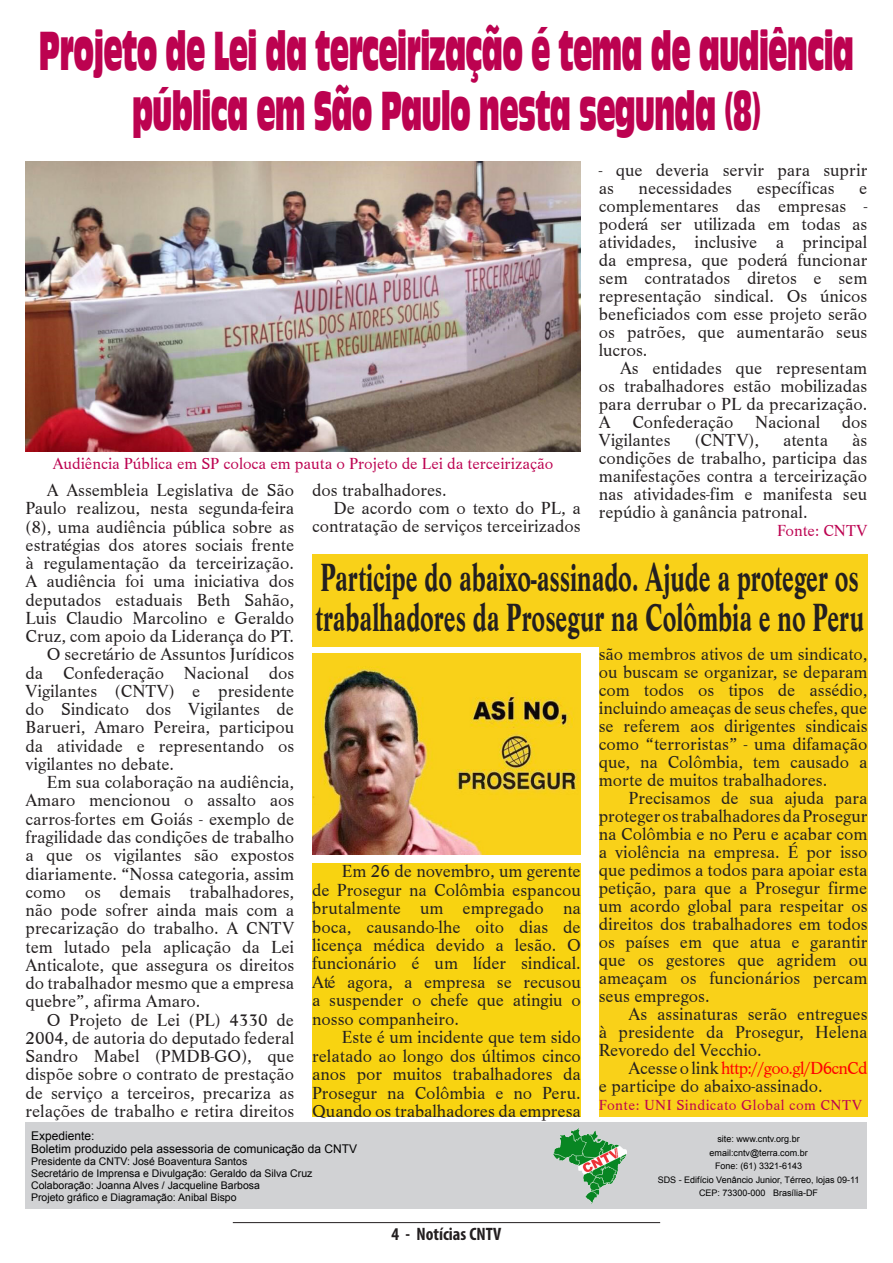
<style>
.page{position:relative;width:893px;height:1263px;background:#fff}
.page>*{position:absolute;margin:0;border:0;box-sizing:border-box;transform-origin:0 0}
.t1{font:51px/60px "Antique Olive Compact";letter-spacing:-.025em;color:#bc0250;text-align:center;scale:.5 1}
.t2{font:700 40.5px/40.5px "Life T";color:#231f20;scale:.67 1}
.t3{font:18px/18px "Life T";color:#231f20;text-align:justify}
.t4{font:700 condensed 18px "Myriad Pro";color:#231f20}
.t5{font:16.5px "Life T";color:#bc0250}
.t6{font:15px "Life T";letter-spacing:.03em;color:#bc0250}
.t7{font:12px "Arial";color:#000}
.t8{font:10.5px "Arial";color:#000}
.t9{font:9px "Arial";color:#000}
.s1{color:#f00}
</style>
<div class="page">
<hr style="left:233px;top:1222px;width:427px;height:1px;background:#231f20">
<img style="left:26px;top:162px;width:555px;height:290px">
<div style="left:312px;top:554px;width:555px;height:92px;background:#f9d119"></div>
<div style="left:26px;top:1123px;width:841px;height:86px;background:#d1d2d4"></div>
<img style="left:553px;top:1128px;width:73px;height:76px">
<div style="left:312px;top:863px;width:269px;height:254px;background:#f8d311"></div>
<div style="left:599px;top:646px;width:268px;height:471px;background:#f9d119"></div>
<img style="left:312px;top:653px;width:269px;height:202px">
<p class="t1" style="left:39px;top:20px;width:1632px">Projeto de Lei da terceirização é tema de audiência pública em São Paulo nesta segunda (8)</p>
<p class="t3" style="left:599px;top:161px;width:270px">- que deveria servir para suprir as</p>
<p class="t3" style="left:638px;top:179px;width:95px">necessidades</p>
<p class="t3" style="left:757px;top:179px;width:79px">específicas</p>
<p class="t3" style="left:599px;top:179px;width:270px;text-indent:260px">e complementares das empresas - poderá ser utilizada em todas as atividades, inclusive a principal da empresa, que poderá funcionar sem contratados diretos e sem representação sindical. Os únicos beneficiados com esse projeto serão os patrões, que aumentarão seus lucros.</p>
<p class="t3" style="left:599px;top:359px;width:270px;text-indent:21px">As entidades que representam os trabalhadores estão mobilizadas para derrubar o PL da precarização.<br>A Confederação Nacional dos Vigilantes</p>
<p class="t3" style="left:695px;top:431px;width:66px">(CNTV),</p>
<p class="t3" style="left:783px;top:431px;width:46px">atenta</p>
<p class="t3" style="left:599px;top:431px;width:270px;text-indent:253px">às condições de trabalho, participa das manifestações contra a terceirização nas atividades-fim e manifesta seu repúdio à ganância patronal.</p>
<p class="t5" style="left:777px;top:521px;width:92px">Fonte: CNTV</p>
<p class="t5" style="left:53px;top:454px;width:502px">Audiência Pública em SP coloca em pauta o Projeto de Lei da terceirização</p>
<p class="t3" style="left:26px;top:481px;width:270px;text-indent:21px">A Assembleia Legislativa de São Paulo realizou, nesta segunda-feira (8), uma audiência pública sobre as estratégias dos atores sociais frente à regulamentação da terceirização.<br>A audiência foi uma iniciativa dos deputados estaduais Beth Sahão, Luis Claudio Marcolino e Geraldo Cruz, com apoio da Liderança do PT.</p>
<p class="t3" style="left:26px;top:645px;width:270px;text-indent:21px">O secretário de Assuntos Jurídicos da Confederação Nacional dos Vigilantes (CNTV) e presidente do Sindicato dos Vigilantes de Barueri, Amaro Pereira, participou da atividade e representando os vigilantes no debate.</p>
<p class="t3" style="left:26px;top:773px;width:270px;text-indent:21px">Em sua colaboração na audiência, Amaro mencionou o assalto aos carros-fortes em Goiás - exemplo de fragilidade das condições de trabalho a que os vigilantes são expostos diariamente. “Nossa categoria, assim como os demais trabalhadores, não pode sofrer ainda mais com a precarização do trabalho. A CNTV tem lutado pela aplicação da Lei Anticalote, que assegura os direitos do trabalhador mesmo que a empresa quebre”, afirma Amaro.</p>
<p class="t3" style="left:26px;top:1011px;width:270px;text-indent:21px">O Projeto de Lei (PL) 4330 de 2004, de autoria do deputado federal Sandro Mabel (PMDB-GO), que dispõe sobre o contrato de prestação de serviço a terceiros, precariza as relações de trabalho e retira direitos</p>
<p class="t3" style="left:312px;top:481px;width:136px">dos trabalhadores.</p>
<p class="t3" style="left:312px;top:499px;width:270px;text-align:right">De acordo com o texto do PL, a contratação de serviços terceirizados</p>
<p class="t2" style="left:315px;top:557px;width:821px">Participe do abaixo-assinado. Ajude a proteger os trabalhadores da Prosegur na Colômbia e no Peru</p>
<p class="t3" style="left:599px;top:646px;width:270px">são membros ativos de um sindicato, ou buscam se organizar, se deparam com todos os tipos de assédio, incluindo ameaças de seus chefes, que se referem aos dirigentes sindicais como “terroristas” - uma difamação que, na Colômbia, tem causado a morte de muitos trabalhadores.</p>
<p class="t3" style="left:599px;top:790px;width:270px;text-indent:30px">Precisamos de sua ajuda para proteger os trabalhadores da Prosegur na Colômbia e no Peru e acabar com a violência na empresa. É por isso que pedimos a todos para apoiar esta petição, para que a Prosegur firme um acordo global para respeitar os direitos dos trabalhadores em todos os países em que atua e garantir que os gestores que agridem ou ameaçam os funcionários percam seus empregos.</p>
<p class="t3" style="left:599px;top:1006px;width:270px;text-indent:30px">As assinaturas serão entregues à presidente da Prosegur, Helena Revoredo del Vecchio.</p>
<p class="t3" style="left:599px;top:1060px;width:270px;text-indent:30px">Acesse o link <span class="s1">http://goo.gl/D6cnCd </span>e participe do abaixo-assinado.</p>
<p class="t6" style="left:599px;top:1097px;width:265px">Fonte: UNI Sindicato Global com CNTV</p>
<p class="t3" style="left:312px;top:862px;width:270px;line-height:18.5px;text-indent:30px">Em 26 de novembro, um gerente de Prosegur na Colômbia espancou brutalmente um empregado na boca, causando-lhe oito dias de licença médica devido a lesão. O funcionário é um líder sindical.<br>Até agora, a empresa se recusou a suspender o chefe que atingiu o nosso companheiro.</p>
<p class="t3" style="left:312px;top:1028px;width:270px;line-height:18.5px;text-indent:30px">Este é um incidente que tem sido relatado ao longo dos últimos cinco anos por muitos trabalhadores da Prosegur na Colômbia e no Peru.<br>Quando os trabalhadores da empresa</p>
<p class="t7" style="left:31px;top:1127px;width:65px">Expediente:</p>
<p class="t7" style="left:31px;top:1141px;width:328px">Boletim produzido pela assessoria de comunicação da CNTV</p>
<p class="t8" style="left:31px;top:1154px;width:218px">Presidente da CNTV: José Boaventura Santos</p>
<p class="t8" style="left:31px;top:1166px;width:283px">Secretário de Imprensa e Divulgação: Geraldo da Silva Cruz</p>
<p class="t8" style="left:31px;top:1178px;width:230px">Colaboração: Joanna Alves / Jacqueline Barbosa</p>
<p class="t8" style="left:31px;top:1190px;width:207px">Projeto gráfico e Diagramação: Anibal Bispo</p>
<p class="t4" style="left:392px;top:1223px;width:111px">4 - Notícias CNTV</p>
<p class="t9" style="left:717px;top:1133px;width:84px">site: www.cntv.org.br</p>
<p class="t9" style="left:709px;top:1147px;width:100px">email:cntv@terra.com.br</p>
<p class="t9" style="left:715px;top:1160px;width:89px">Fone: (61) 3321-6143</p>
<p class="t9" style="left:658px;top:1174px;width:203px">SDS - Edifício Venâncio Junior, Térreo, lojas 09-11</p>
<p class="t9" style="left:699px;top:1187px;width:121px">CEP: 73300-000 Brasília-DF</p>
</div>
